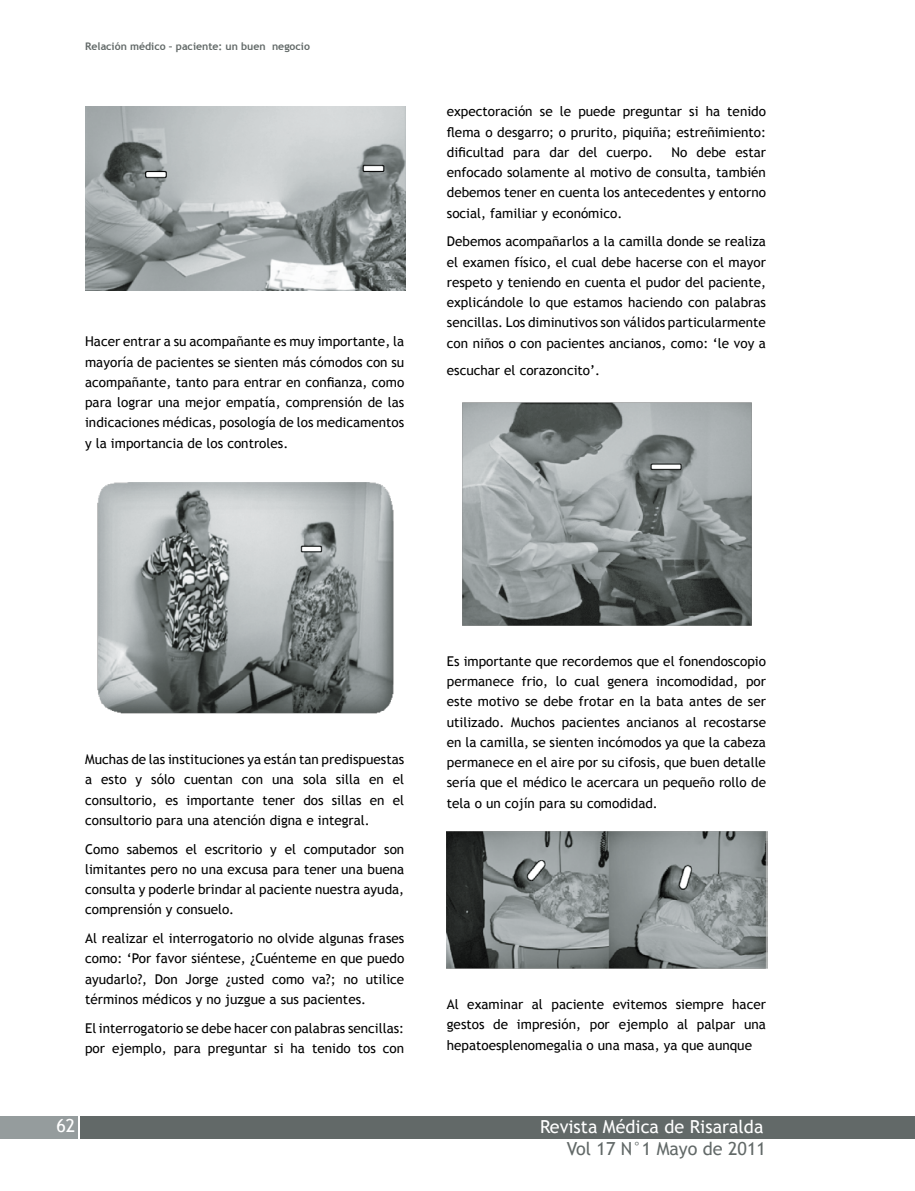
<style>
.page{position:relative;width:915px;height:1191px;background:#fff}
.page>*{position:absolute;margin:0;border:0;box-sizing:border-box;transform-origin:0 0}
.t1{font:18px "Trebuchet MS";color:#fff}
.t2{font:18px "Trebuchet MS";color:#626968}
.t3{font:13.5px/20.2px "Trebuchet MS";color:#000;text-align:justify}
.t4{font:700 10.5px "Trebuchet MS";color:#626968}
</style>
<div class="page">
<img style="left:85px;top:107px;width:320px;height:183px">
<img style="left:97px;top:483px;width:297px;height:231px">
<img style="left:462px;top:402px;width:290px;height:224px">
<img style="left:446px;top:831px;width:321px;height:138px">
<div style="left:81px;top:1116px;width:833px;height:23px;background:#626968"></div>
<div style="left:0;top:1116px;width:77px;height:23px;background:#959c9d"></div>
<p class="t4" style="left:85px;top:40px;width:226px">Relación médico – paciente: un buen negocio</p>
<p class="t3" style="left:85px;top:332px;width:320px">Hacer entrar a su acompañante es muy importante, la mayoría de pacientes se sienten más cómodos con su acompañante, tanto para entrar en confianza, como para lograr una mejor empatía, comprensión de las indicaciones médicas, posología de los medicamentos y la importancia de los controles.</p>
<p class="t3" style="left:446px;top:102px;width:320px">expectoración se le puede preguntar si ha tenido flema o desgarro; o prurito, piquiña; estreñimiento: dificultad para dar del cuerpo.</p>
<p class="t3" style="left:446px;top:142px;width:320px;text-indent:224px">No debe estar enfocado solamente al motivo de consulta, también debemos tener en cuenta los antecedentes y entorno social, familiar y económico.</p>
<p class="t3" style="left:446px;top:232px;width:320px">Debemos acompañarlos a la camilla donde se realiza el examen físico, el cual debe hacerse con el mayor respeto y teniendo en cuenta el pudor del paciente, explicándole lo que estamos haciendo con palabras sencillas. Los diminutivos son válidos particularmente con niños o con pacientes ancianos, como: ‘le voy a</p>
<p class="t3" style="left:446px;top:360px;width:155px">escuchar el corazoncito’.</p>
<p class="t3" style="left:85px;top:749px;width:320px">Muchas de las instituciones ya están tan predispuestas a esto y sólo cuentan con una sola silla en el consultorio, es importante tener dos sillas en el consultorio para una atención digna e integral.</p>
<p class="t3" style="left:85px;top:839px;width:320px">Como sabemos el escritorio y el computador son limitantes pero no una excusa para tener una buena consulta y poderle brindar al paciente nuestra ayuda, comprensión y consuelo.</p>
<p class="t3" style="left:85px;top:928px;width:320px">Al realizar el interrogatorio no olvide algunas frases como: ‘Por favor siéntese, ¿Cuénteme en que puedo ayudarlo?, Don Jorge ¿usted como va?; no utilice términos médicos y no juzgue a sus pacientes.</p>
<p class="t3" style="left:85px;top:1018px;width:320px">El interrogatorio se debe hacer con palabras sencillas: por ejemplo, para preguntar si ha tenido tos con</p>
<p class="t3" style="left:446px;top:651px;width:320px">Es importante que recordemos que el fonendoscopio permanece frio, lo cual genera incomodidad, por este motivo se debe frotar en la bata antes de ser utilizado. Muchos pacientes ancianos al recostarse en la camilla, se sienten incómodos ya que la cabeza permanece en el aire por su cifosis, que buen detalle sería que el médico le acercara un pequeño rollo de tela o un cojín para su comodidad.</p>
<p class="t3" style="left:446px;top:994px;width:320px">Al examinar al paciente evitemos siempre hacer gestos de impresión, por ejemplo al palpar una hepatoesplenomegalia o una masa, ya que aunque</p>
<h1 class="t1" style="left:56px;top:1115px;width:20px">62</h1>
<h1 class="t1" style="left:540px;top:1115px;width:225px">Revista Médica de Risaralda</h1>
<h1 class="t2" style="left:566px;top:1137px;width:201px">Vol 17 N°1 Mayo de 2011</h1>
</div>
